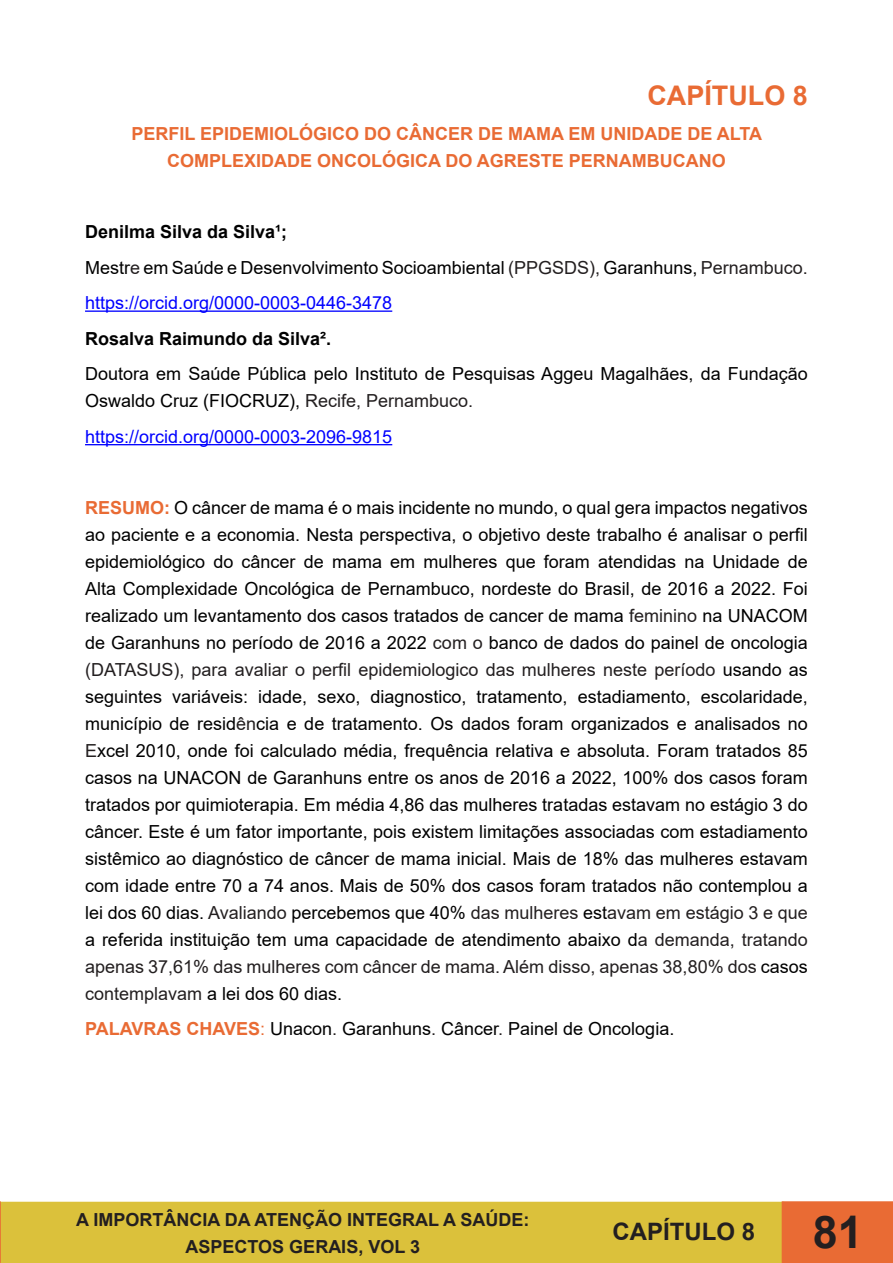
<style>
.page{position:relative;width:893px;height:1263px;background:#fff}
.page>*{position:absolute;margin:0;border:0;box-sizing:border-box;transform-origin:0 0}
.t1{font:700 45px "Arial";color:#231f20}
.t2{font:700 27px "Arial";color:#e96b34}
.t3{font:700 24px "Arial";color:#231f20}
.t4{font:18px/27px "Arial";color:#000}
.t5{font:700 18px/27px "Arial";color:#e96b34;text-align:center}
.t6{font:18px "Arial";color:#00f}
.t7{font:700 18px/27px "Arial";color:#231f20;text-align:center}
.t8{font:700 18px "Arial";color:#000}
.s1{color:#231f20}
.s2{font-weight:700;color:#e96b34}
.s3{color:#e96b34}
</style>
<div class="page">
<div style="left:1px;top:1202px;width:782px;height:60px;background:#dbc13b"></div>
<div style="left:0;top:1202px;width:784px;height:61px;border:2px solid #dbc13b"></div>
<div style="left:782px;top:1202px;width:111px;height:60px;background:#e96b34"></div>
<div style="left:782px;top:1201px;width:111px;height:62px;border:2px solid #e96b34"></div>
<svg style="left:0;top:1201px;width:1px;height:62px"></svg>
<hr style="left:85px;top:310px;width:307px;height:2px;background:#00f">
<hr style="left:85px;top:444px;width:307px;height:1px;background:#00f">
<p class="t2" style="left:647px;top:76px;width:162px">CAPÍTULO 8</p>
<p class="t5" style="left:131px;top:121px;width:632px">PERFIL EPIDEMIOLÓGICO DO CÂNCER DE MAMA EM UNIDADE DE ALTA<br>COMPLEXIDADE ONCOLÓGICA DO AGRESTE PERNAMBUCANO</p>
<p class="t8" style="left:85px;top:219px;width:204px">Denilma Silva da Silva¹;</p>
<p class="t4" style="left:85px;top:254px;width:724px">Mestr<span class="s1">e</span> em Saúde e Desenvolvimento Socioambiental <span class="s1">(PPGSDS),</span> Garanhuns, <span class="s1">Pernambuco.</span></p>
<p class="t6" style="left:85px;top:290px;width:309px">https://orcid.org/0000-0003-0446-3478</p>
<p class="t8" style="left:85px;top:326px;width:248px">Rosalva Raimundo da Silva².</p>
<p class="t4" style="left:85px;top:360px;width:724px">Doutora em Saúde Pública pelo Instituto de Pesquisas Aggeu Magalhães, da Fundação<br>Oswaldo Cruz (FIOCRUZ), <span class="s1">Recife, Pernambuco.</span></p>
<p class="t6" style="left:85px;top:424px;width:309px">https://orcid.org/0000-0003-2096-9815</p>
<p class="t4" style="left:85px;top:494px;width:724px;text-align:justify"><span class="s2">RESUMO:</span> O câncer de mama é o mais incidente no mundo, o qual gera impactos negativos ao paciente e a economia. Nesta perspectiva, o objetivo deste trabalho é analisar o perfil epidemiológico do câncer de mama em mulheres que foram atendidas na Unidade de Alta Complexidade Oncológica de Pernambuco, nordeste do Brasil, de 2016 a 2022. Foi realizado um levantamento dos casos tratados de cancer de mama <span class="s1">feminino</span> na UNACOM de Garanhuns no período de 2016 a 2022 <span class="s1">com o</span> banco de dados do painel de oncologia <span class="s1">(DATASUS), para avaliar o perfil epidemiologico das mulheres neste período</span> usando as segu<span class="s1">i</span>ntes variáveis: idade, sexo, diagnostico, tratamento, estadiamento, escolaridade, município de resid<span class="s1">ên</span>cia e de tratamento. Os dados foram organizados e analisados no <span class="s1">E</span>xcel 2010, onde foi calculado média, frequência relativa e absoluta. Foram tratados 85 casos na UNACON de Garanhuns entre os anos de 2016 a 2022, 100% dos casos foram tratados por quimioterapia. Em média 4,86 das mulheres tratadas estavam no estágio 3 do câncer. Este é um fator importante, pois existem limitações associadas com estadiamento sistêmico ao diagnóstico de câncer de mama inicial. Mais de 18% das mulheres estavam com idade entre 70 a 74 anos. Mais de 50% dos casos foram tratados não contemplou a lei dos 60 dias. <span class="s1">Avaliando</span> percebemos que 40% <span class="s1">das mulheres</span> est<span class="s1">avam em estágio 3 e que </span>a referida instituição tem uma capacidade de atendimento abaixo d<span class="s1">a demanda, tratando apenas 37,61% das mulheres com câncer de mama. Além disso, apenas 38,80% dos</span> casos <span class="s1">contemplavam</span> a lei dos 60 dias.</p>
<p class="t4" style="left:85px;top:1015px;width:591px"><span class="s2">PALAVRAS CHAVES</span><span class="s3">:</span> Unacon<span class="s1">.</span> Garanhuns<span class="s1">.</span> Câncer<span class="s1">.</span> Painel de Oncologia.</p>
<p class="t7" style="left:76px;top:1206px;width:455px">A IMPORTÂNCIA DA ATENÇÃO INTEGRAL A SAÚDE:<br>ASPECTOS GERAIS, VOL 3</p>
<h3 class="t3" style="left:612px;top:1215px;width:144px">CAPÍTULO 8</h3>
<h1 class="t1" style="left:813px;top:1201px;width:52px">81</h1>
</div>
